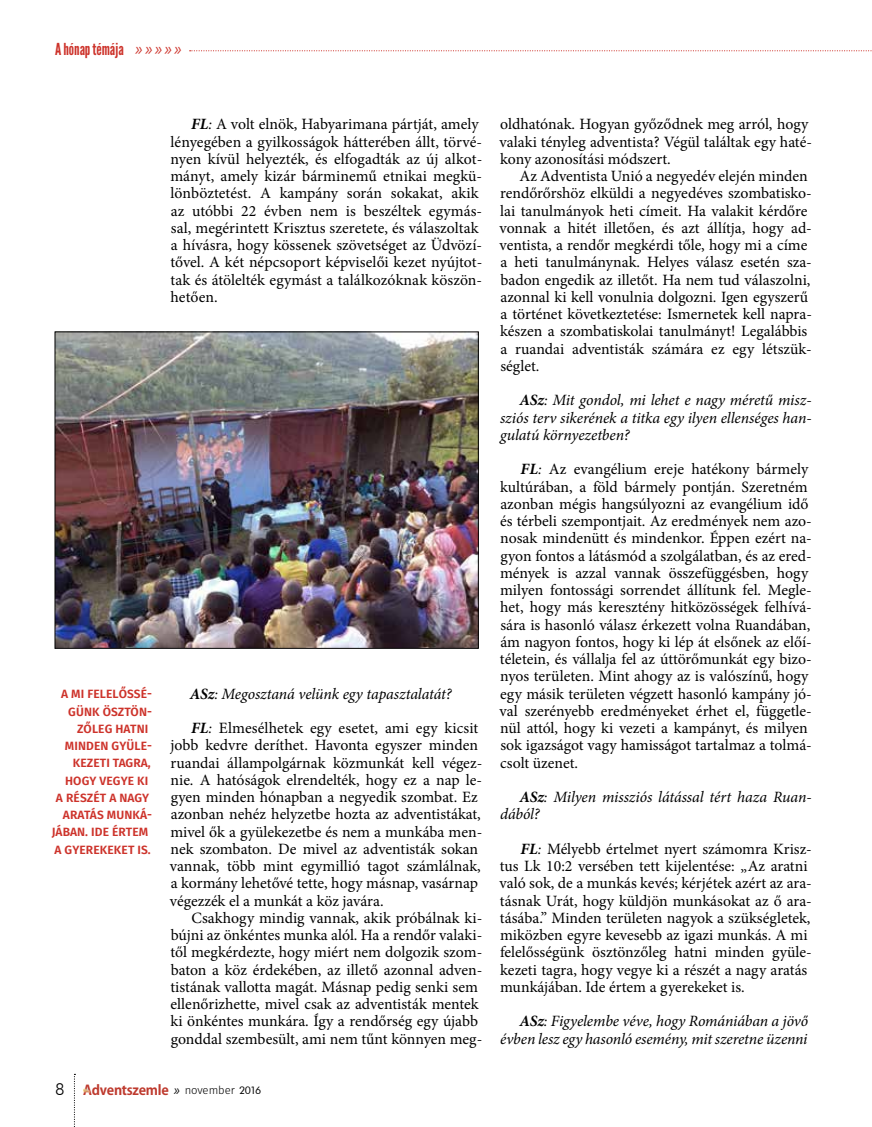
<style>
.page{position:relative;width:872px;height:1127px;background:#fff}
.page>*{position:absolute;margin:0;border:0;box-sizing:border-box;transform-origin:0 0}
.t1{font:16.5px "League Gothic";color:#cd332b}
.t2{font:15.75px/17.2px "Minion Pro";color:#000}
.t3{font:italic 15.75px/17.2px "Minion Pro";letter-spacing:-.005em;color:#000}
.t4{font:700 13.5px "Koz Go Pr 6 N";letter-spacing:-.02em;color:#be3a2e}
.t5{font:600 12px "Fira Sans";letter-spacing:.01em;color:#cd332b}
.s1{font-family:"Koz Go Pr 6 N"}
.s2{font-weight:700;font-style:italic}
.s3{font-style:italic}
.s4{font-weight:700}
.s5{font-style:normal}
.s6{font-family:"Futura BT";font-weight:300;font-size:16.5px;color:#000}
.s7{font-weight:400;color:#000}
.s8{font-family:"Fira Sans";font-weight:300;font-size:11.25px;color:#000}
.s9{font-family:"Futura BT";font-weight:400;font-size:10.5px;color:#000}
</style>
<div class="page">
<svg style="left:190px;top:50px;width:682px;height:1px"></svg>
<img style="left:57px;top:334px;width:419px;height:312px">
<div style="left:55px;top:332px;width:423px;height:316px;border:1px solid #000"></div>
<svg style="left:74px;top:1074px;width:1px;height:53px"></svg>
<svg style="left:83px;top:1088px;width:6px;height:4px"></svg>
<p class="t1" style="left:55px;top:40px;width:128px">A hónap témája <span class="s1">» » » » »</span></p>
<p class="t2" style="left:170px;top:116px;width:313px;text-indent:21px"><span class="s2">FL</span><span class="s3">:</span> A volt elnök, Habyarimana pártját, amely lényegében a gyilkosságok hátterében állt, törvé&shy;nyen kívül helyezték, és elfogadták az új alkot&shy;mányt, amely kizár bárminemű etnikai megkü&shy;lönböztetést. A kampány során sokakat, akik az utóbbi 22 évben nem is beszéltek egymás&shy;sal, megérintett Krisztus szeretete, és válaszoltak a hívásra, hogy kössenek szövetséget az Üdvözí&shy;tővel. A két népcsoport képviselői kezet nyújtot&shy;tak és átölelték egymást a találkozóknak köszön&shy;hetően.</p>
<p class="t5" style="left:61px;top:686px;width:92px">A MI FELELŐSSÉ-</p>
<p class="t5" style="left:68px;top:703px;width:85px">GÜNK ÖSZTÖN-</p>
<p class="t5" style="left:77px;top:720px;width:73px">ZŐLEG HATNI</p>
<p class="t5" style="left:65px;top:737px;width:89px">MINDEN GYÜLE-</p>
<p class="t5" style="left:73px;top:755px;width:80px">KEZETI TAGRA,</p>
<p class="t5" style="left:65px;top:772px;width:85px">HOGY VEGYE KI</p>
<p class="t5" style="left:56px;top:789px;width:95px">A RÉSZÉT A NAGY</p>
<p class="t5" style="left:63px;top:806px;width:91px">ARATÁS MUNKÁ-</p>
<p class="t5" style="left:52px;top:824px;width:98px">JÁBAN. IDE ÉRTEM</p>
<p class="t5" style="left:54px;top:841px;width:98px">A GYEREKEKET IS.</p>
<p class="t3" style="left:190px;top:676px;width:290px;line-height:34.5px"><span class="s4">ASz</span>: Megosztaná velünk egy tapasztalatát?<br><span class="s4">FL</span>: <span class="s5">Elmesélhetek egy esetet, ami egy kicsit</span></p>
<p class="t2" style="left:170px;top:737px;width:314px">jobb kedvre deríthet. Havonta egyszer minden ruandai állampolgárnak közmunkát kell végez&shy;nie. A hatóságok elrendelték, hogy ez a nap le&shy;gyen minden hónapban a negyedik szombat. Ez azonban nehéz helyzetbe hozta az adventistákat, mivel ők a gyülekezetbe és nem a munkába men&shy;nek szombaton. De mivel az adventisták sokan vannak, több mint egymillió tagot számlálnak, a kormány lehetővé tette, hogy másnap, vasárnap végezzék el a munkát a köz javára.</p>
<p class="t2" style="left:170px;top:909px;width:313px;text-indent:21px">Csakhogy mindig vannak, akik próbálnak ki&shy;bújni az önkéntes munka alól. Ha a rendőr valaki&shy;től megkérdezte, hogy miért nem dolgozik szom&shy;baton a köz érdekében, az illető azonnal adven&shy;tistának vallotta magát. Másnap pedig senki sem ellenőrizhette, mivel csak az adventisták mentek ki önkéntes munkára. Így a rendőrség egy újabb gonddal szembesült, ami nem tűnt könnyen meg-</p>
<p class="t4" style="left:55px;top:1082px;width:207px"><span class="s6">8</span> Adventszemle <span class="s7">»</span> <span class="s8">november</span> <span class="s9">2016</span></p>
<p class="t2" style="left:499px;top:116px;width:314px">oldhatónak. Hogyan győződnek meg arról, hogy valaki tényleg adventista? Végül találtak egy haté&shy;kony azonosítási módszert.</p>
<p class="t2" style="left:499px;top:167px;width:314px;text-indent:20px">Az Adventista Unió a negyedév elején minden rendőrőrshöz elküldi a negyedéves szombatisko&shy;lai tanulmányok heti címeit. Ha valakit kérdőre vonnak a hitét illetően, és azt állítja, hogy ad&shy;ventista, a rendőr megkérdi tőle, hogy mi a címe a heti tanulmánynak. Helyes válasz esetén sza&shy;badon engedik az illetőt. Ha nem tud válaszolni, azonnal ki kell vonulnia dolgozni. Igen egyszerű a történet következtetése: Ismernetek kell napra&shy;készen a szombatiskolai tanulmányt! Legalábbis a ruandai adventisták számára ez egy létszük&shy;séglet.</p>
<p class="t3" style="left:500px;top:392px;width:313px;text-align:justify;text-indent:20px"><span class="s4">ASz</span>: Mit gondol, mi lehet e nagy méretű mis - sziós terv sikerének a titka egy ilyen ellenséges han&shy;gulatú környezetben?</p>
<p class="t2" style="left:499px;top:461px;width:314px;text-indent:21px"><span class="s2">FL</span><span class="s3">:</span> Az evangélium ereje hatékony bármely kultúrában, a föld bármely pontján. Szeretném azonban mégis hangsúlyozni az evangélium idő és térbeli szempontjait. Az eredmények nem azo&shy;nosak mindenütt és mindenkor. Éppen ezért na&shy;gyon fontos a látásmód a szolgálatban, és az ered&shy;mények is azzal vannak összefüggésben, hogy milyen fontossági sorrendet állítunk fel. Megle&shy;het, hogy más keresztény hitközösségek felhívá&shy;sára is hasonló válasz érkezett volna Ruandában, ám nagyon fontos, hogy ki lép át elsőnek az előí&shy;téletein, és vállalja fel az úttörőmunkát egy bizo&shy;nyos területen. Mint ahogy az is valószínű, hogy egy másik területen végzett hasonló kampány jó&shy;val szerényebb eredményeket érhet el, függetle&shy;nül attól, hogy ki vezeti a kampányt, és milyen sok igazságot vagy hamisságot tartalmaz a tolmá&shy;csolt üzenet.</p>
<p class="t3" style="left:500px;top:788px;width:313px;text-indent:19px"><span class="s4">ASz</span>: Milyen missziós látással tért haza Ruan&shy;dából?</p>
<p class="t2" style="left:499px;top:840px;width:314px;text-indent:21px"><span class="s2">FL</span><span class="s3">:</span> Mélyebb értelmet nyert számomra Krisz&shy;tus Lk 10:2 versében tett kijelentése: „Az aratni való sok, de a munkás kevés; kérjétek azért az ara&shy;tásnak Urát, hogy küldjön munkásokat az ő ara&shy;tásába.” Minden területen nagyok a szükségletek, miközben egyre kevesebb az igazi munkás. A mi felelősségünk ösztönzőleg hatni minden gyüle&shy;kezeti tagra, hogy vegye ki a részét a nagy aratás munkájában. Ide értem a gyerekeket is.</p>
<p class="t3" style="left:500px;top:1012px;width:310px;text-align:right"><span class="s4">ASz</span>: Figyelembe véve, hogy Romániában a jövő évben lesz egy hasonló esemény, mit szeretne üzenni</p>
</div>
